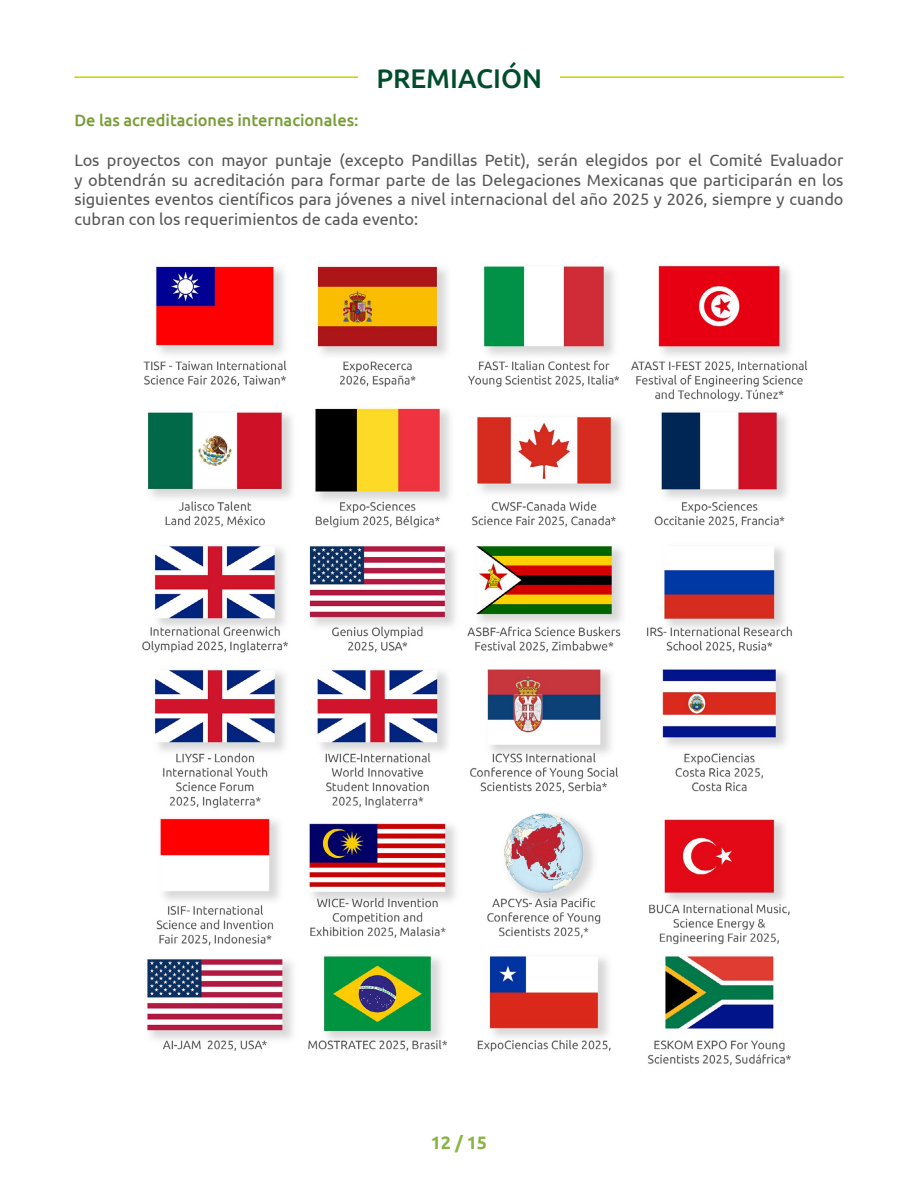
<style>
.page{position:relative;width:918px;height:1188px;background:#fff}
.page>*{position:absolute;margin:0;border:0;box-sizing:border-box;transform-origin:0 0}
.t1{font:500 27px "Ubuntu";color:#004c2d}
.t2{font:700 18px "Ubuntu";color:#8ab444}
.t3{font:16.5px/19.8px "Ubuntu";color:#575756;text-align:justify}
.t4{font:500 16.5px "Ubuntu";color:#789c38}
</style>
<div class="page">
<img style="left:142px;top:265px;width:666px;height:801px">
<hr style="left:74px;top:76px;width:770px;height:2px;background:#c8d300">
<div style="left:359px;top:64px;width:201px;height:27px;background:#fff"></div>
<h1 class="t1" style="left:376px;top:61px;width:167px">PREMIACIÓN</h1>
<p class="t4" style="left:74px;top:110px;width:286px">De las acreditaciones internacionales:</p>
<p class="t3" style="left:74px;top:149px;width:771px">Los proyectos con mayor puntaje (excepto Pandillas Petit), serán elegidos por el Comité Evaluador y obtendrán su acreditación para formar parte de las Delegaciones Mexicanas que participarán en los siguientes eventos científicos para jóvenes a nivel internacional del año 2025 y 2026, siempre y cuando cubran con los requerimientos de cada evento:</p>
<p class="t2" style="left:431px;top:1132px;width:58px">12 / 15</p>
</div>
